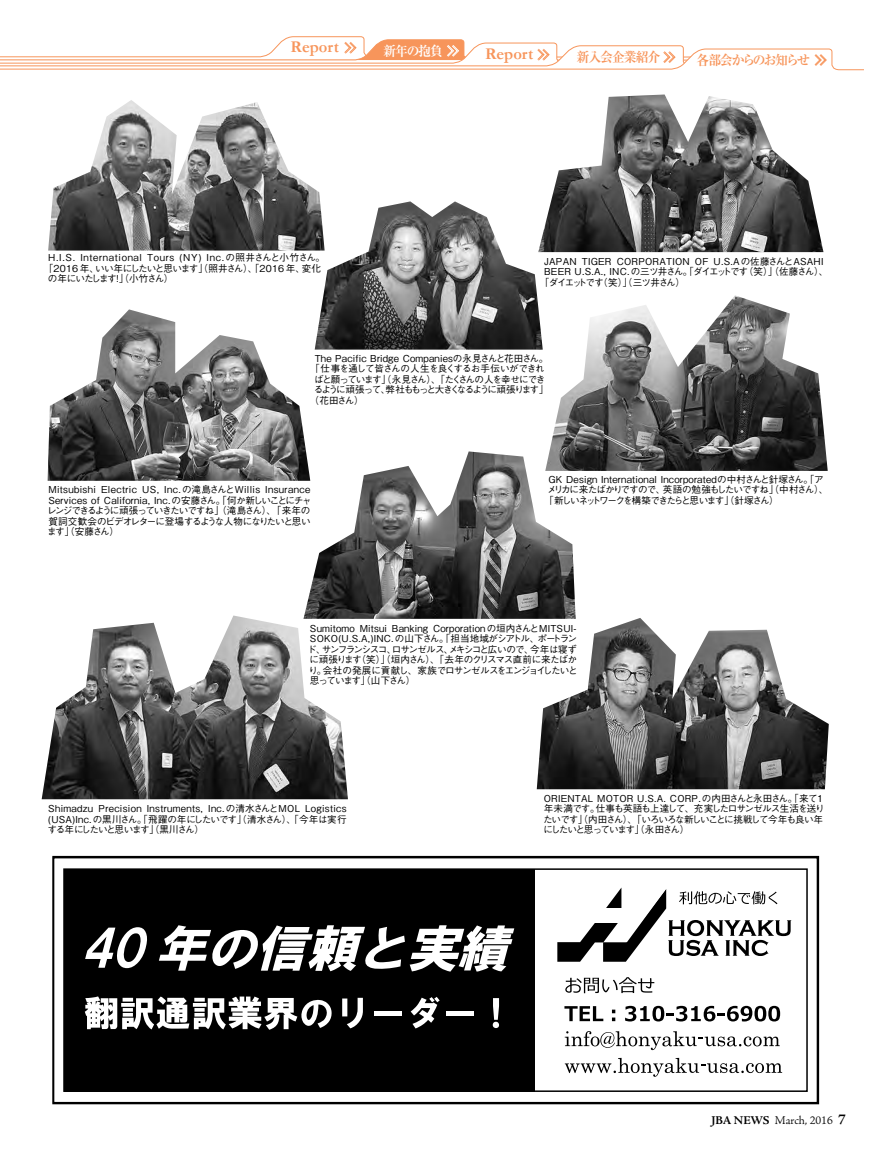
<style>
.page{position:relative;width:891px;height:1161px;background:#fff}
.page>*{position:absolute;margin:0;border:0;box-sizing:border-box;transform-origin:0 0}
.t1{font:700 16.5px "Garamond";color:#f7955b}
.t2{font:700 13.5px "Ryumin Pro";letter-spacing:-.14em;color:#f7955b;scale:.95 1}
.t3{font:700 13.5px "Ryumin Pro";letter-spacing:-.08em;color:#f7955b;scale:.95 1}
.t4{font:700 13.5px "Ryumin Pro";letter-spacing:-.09em;color:#fff;scale:.95 1}
.t5{font:300 12px "Adobe Jenson Pro";color:#000}
.t6{font:500 9.6px/10.5px "Gothic BBB Pro";letter-spacing:-.065em;color:#000;text-align:justify}
.t7{font:500 9.6px/10.5px "Gothic BBB Pro";letter-spacing:-.04em;color:#000}
.t8{font:500 9.6px/10.5px "Gothic BBB Pro";letter-spacing:-.105em;color:#000}
.t9{font:500 9.6px "Gothic BBB Pro";letter-spacing:.02em;color:#000}
.t10{font:500 9.6px "Gothic BBB Pro";letter-spacing:-.115em;color:#000}
.t11{font:500 9.6px "Gothic BBB Pro";letter-spacing:.07em;color:#000}
.t12{font:500 9.6px "Gothic BBB Pro";letter-spacing:-.125em;color:#000}
.t13{font:500 9.6px "Gothic BBB Pro";letter-spacing:-.175em;color:#000}
.t14{font:500 9.6px "Gothic BBB Pro";letter-spacing:-.16em;color:#000}
.t15{font:500 9.6px "Gothic BBB Pro";letter-spacing:-.145em;color:#000}
.s1{font-weight:700}
.s2{font-weight:700;font-size:15px}
</style>
<div class="page">
<img style="left:315px;top:201px;width:228px;height:149px">
<img style="left:42px;top:616px;width:306px;height:183px">
<img style="left:549px;top:295px;width:279px;height:176px">
<img style="left:538px;top:94px;width:286px;height:158px">
<img style="left:48px;top:309px;width:258px;height:172px">
<img style="left:48px;top:100px;width:277px;height:151px">
<img style="left:303px;top:451px;width:273px;height:168px">
<img style="left:537px;top:618px;width:292px;height:171px">
<svg style="left:52px;top:856px;width:767px;height:248px"></svg>
<svg style="left:0;top:36px;width:864px;height:34px"></svg>
<h1 class="t1" style="left:291px;top:37px;width:50px">Report</h1>
<h2 class="t4" style="left:383px;top:40px;width:64px">新年の抱負</h2>
<h1 class="t1" style="left:485px;top:44px;width:50px">Report</h1>
<h2 class="t3" style="left:577px;top:46px;width:90px">新入会企業紹介</h2>
<h2 class="t2" style="left:697px;top:50px;width:121px">各部会からのお知らせ</h2>
<p class="t11" style="left:48px;top:250px;width:279px">H.I.S. International Tours (NY) Inc.の照井さんと小竹さん。</p>
<p class="t7" style="left:44px;top:262px;width:279px">「2016 年、いい年にしたいと思います」（照井さん）、「2016 年、変化</p>
<p class="t10" style="left:48px;top:271px;width:127px">の年にいたします！」（小竹さん）</p>
<p class="t9" style="left:544px;top:253px;width:281px">JAPAN TIGER CORPORATION OF U.S.Aの佐藤さんとASAHI</p>
<p class="t10" style="left:544px;top:264px;width:286px">BEER U.S.A., INC.の三ツ井さん。「ダイエットです（笑）」（佐藤さん）、</p>
<p class="t15" style="left:540px;top:274px;width:147px">「ダイエットです（笑）」（三ツ井さん）</p>
<p class="t9" style="left:315px;top:350px;width:235px">The Pacific Bridge Companiesの永見さんと花田さん。</p>
<p class="t6" style="left:310px;top:362px;width:236px">「仕事を通して皆さんの人生を良くするお手伝いができれ</p>
<p class="t12" style="left:314px;top:371px;width:233px">ばと願っています」（永見さん）、「たくさんの人を幸せにでき</p>
<p class="t13" style="left:314px;top:382px;width:236px">るように頑張って、弊社ももっと大きくなるように頑張ります」</p>
<p class="t6" style="left:310px;top:394px;width:56px">（花田さん）</p>
<p class="t6" style="left:47px;top:483px;width:266px">Mitsubishi Electric US, Inc.の滝島さんとWillis Insurance Services of California, Inc.の安藤さん。「何か新しいことにチャレンジできるように頑張っていきたいですね」（滝島さん）、「来年の賀詞交歓会のビデオレターに登場するような人物になりたいと思います」（安藤さん）</p>
<p class="t9" style="left:549px;top:472px;width:277px">GK Design International Incorporatedの中村さんと針塚さん。「ア</p>
<p class="t8" style="left:547px;top:483px;width:283px">メリカに来たばかりですので、英語の勉強もしたいですね」（中村さん）、</p>
<p class="t14" style="left:544px;top:493px;width:236px">「新しいネットワークを構築できたらと思います」（針塚さん）</p>
<p class="t7" style="left:307px;top:622px;width:272px">Sumitomo Mitsui Banking Corporationの垣内さんとMITSUI-SOKO(U.S.A,)INC.の山下さん。「担当地域がシアトル、ポートランド、サンフランシスコ、ロサンゼルス、メキシコと広いので、今年は寝ずに頑張ります（笑）」（垣内さん）、「去年のクリスマス直前に来たばかり。会社の発展に貢献し、家族でロサンゼルスをエンジョイしたいと思っています」（山下さん）</p>
<p class="t6" style="left:48px;top:802px;width:301px">Shimadzu Precision Instruments, Inc.の清水さんとMOL Logistics (USA)Inc.の黒川さん。「飛躍の年にしたいです」（清水さん）、「今年は実行する年にしたいと思います」（黒川さん）</p>
<p class="t8" style="left:543px;top:792px;width:283px">ORIENTAL MOTOR U.S.A. CORP.の内田さんと永田さん。「来て１年未満です。仕事も英語も上達して、充実したロサンゼルス生活を送りたいです」（内田さん）、「いろいろな新しいことに挑戦して今年も良い年にしたいと思っています」（永田さん）</p>
<p class="t5" style="left:712px;top:1113px;width:136px"><span class="s1">JBA NEWS</span> March, 2016 <span class="s2">7</span></p>
</div>
